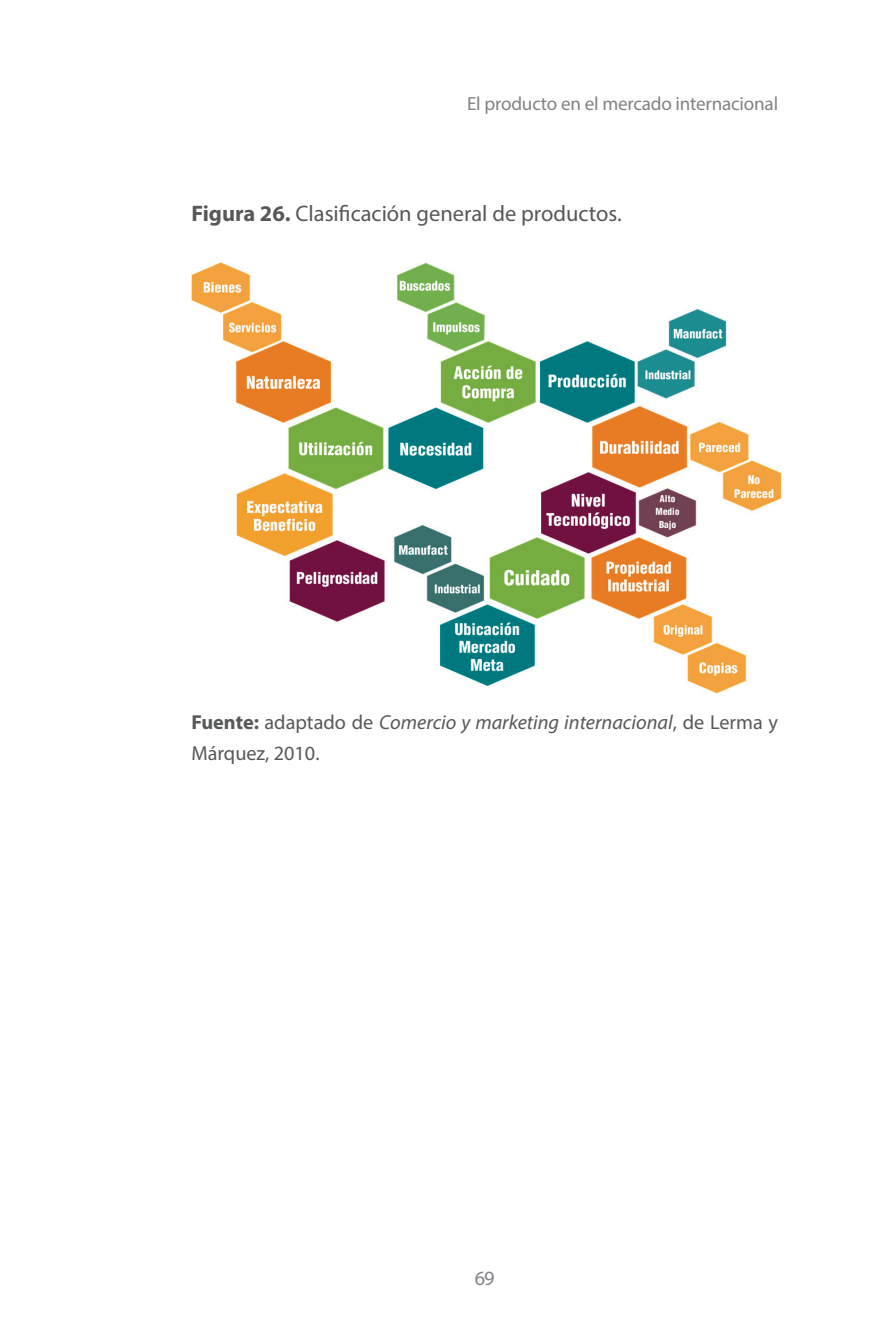
<style>
.page{position:relative;width:893px;height:1340px;background:#fff}
.page>*{position:absolute;margin:0;border:0;box-sizing:border-box;transform-origin:0 0}
.t1{font:22.5px "Myriad Pro";color:#57585a}
.t2{font:20.25px/31.5px "Myriad Pro";color:#57585a}
.t3{font:20.25px "Myriad Pro";color:#808285}
.t4{font:19.12px "Myriad Pro";letter-spacing:-.01em;color:#808285}
.s1{font-weight:700}
.s2{font-style:italic}
</style>
<div class="page">
<img style="left:191px;top:262px;width:591px;height:432px">
<p class="t4" style="left:467px;top:92px;width:313px">El producto en el mercado internacional</p>
<p class="t1" style="left:191px;top:200px;width:432px"><span class="s1">Figura 26.</span> Clasificación general de productos.</p>
<p class="t2" style="left:191px;top:706px;width:588px"><span class="s1">Fuente:</span> adaptado de <span class="s2">Comercio y marketing internacional</span>, de Lerma y<br>Márquez, 2010.</p>
<p class="t3" style="left:475px;top:1266px;width:21px">69</p>
</div>
